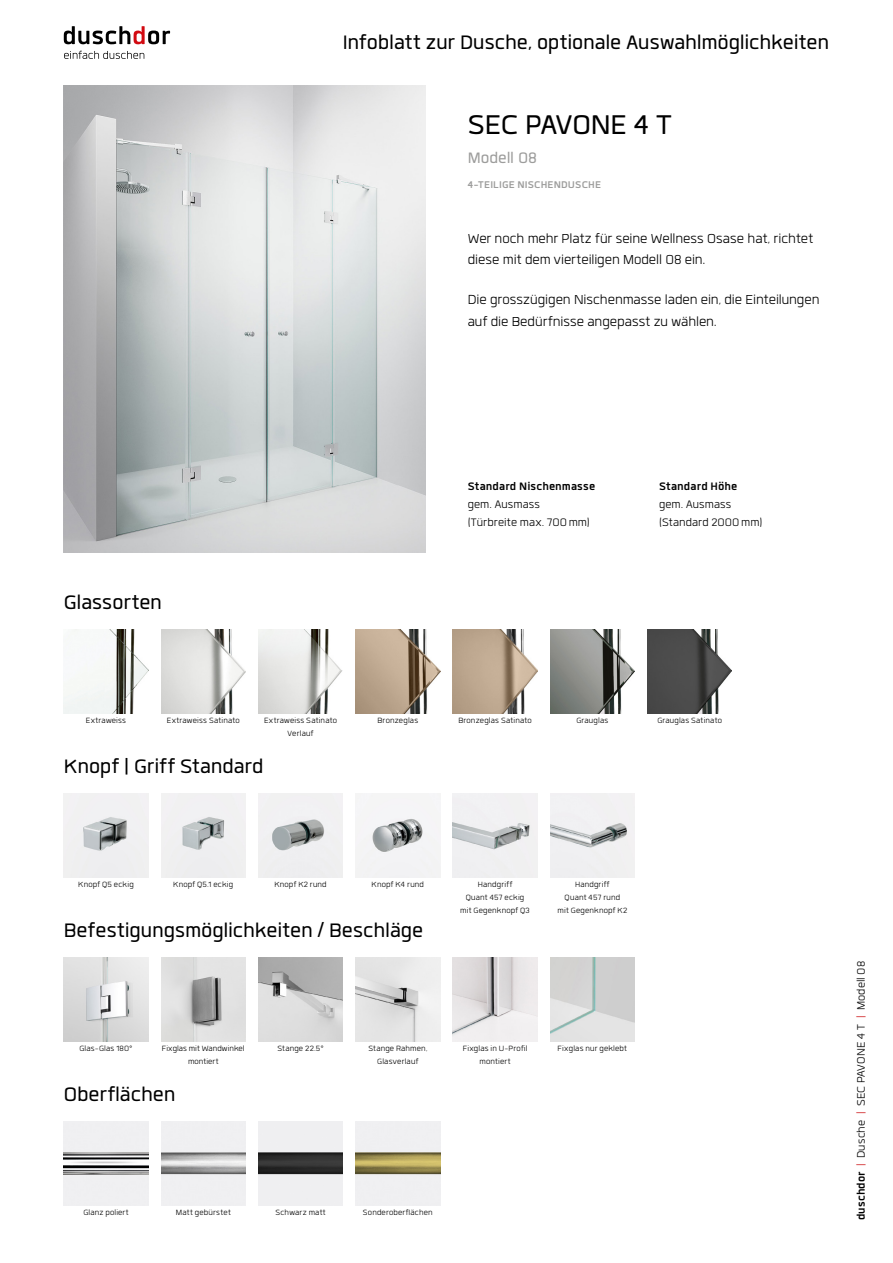
<style>
.page{position:relative;width:893px;height:1263px;background:#fff}
.page>*{position:absolute;margin:0;border:0;box-sizing:border-box;transform-origin:0 0}
.t1{font:37.5px "Quan";letter-spacing:-.01em;color:#000}
.t2{font:27px "Quan";letter-spacing:-.005em;color:#000}
.t3{font:21px "Quan";letter-spacing:-.005em;color:#9d9d9c}
.t4{font:18px/21.6px "Quan";letter-spacing:-.005em;color:#000}
.t5{font:15px/18px "Quan";letter-spacing:.005em;color:#000}
.t6{font:700 15px "Quan";letter-spacing:.005em;color:#000}
.t7{font:700 13.5px "Quan";letter-spacing:.005em;color:#9d9d9c}
.t8{font:10.5px/12.6px "Quan";letter-spacing:.015em;color:#000;text-align:center}
.s1{font-weight:700}
.s2{color:#cd1719}
</style>
<div class="page">
<img style="left:64px;top:85px;width:361px;height:467px">
<img style="left:161px;top:629px;width:85px;height:85px">
<img style="left:161px;top:1121px;width:85px;height:84px">
<img style="left:647px;top:629px;width:85px;height:85px">
<img style="left:453px;top:793px;width:84px;height:85px">
<img style="left:64px;top:629px;width:84px;height:85px">
<img style="left:64px;top:957px;width:84px;height:85px">
<img style="left:64px;top:1121px;width:84px;height:84px">
<img style="left:550px;top:629px;width:85px;height:85px">
<img style="left:550px;top:793px;width:85px;height:85px">
<img style="left:550px;top:957px;width:85px;height:85px">
<img style="left:356px;top:629px;width:84px;height:85px">
<img style="left:64px;top:793px;width:84px;height:85px">
<img style="left:356px;top:957px;width:84px;height:85px">
<img style="left:356px;top:1121px;width:84px;height:84px">
<img style="left:258px;top:629px;width:85px;height:85px">
<img style="left:258px;top:957px;width:85px;height:85px">
<img style="left:258px;top:1121px;width:85px;height:84px">
<img style="left:453px;top:629px;width:84px;height:85px">
<img style="left:161px;top:793px;width:85px;height:85px">
<img style="left:453px;top:957px;width:84px;height:85px">
<svg style="left:64px;top:26px;width:106px;height:18px"></svg>
<svg style="left:64px;top:51px;width:80px;height:8px"></svg>
<img style="left:258px;top:793px;width:85px;height:85px">
<img style="left:356px;top:793px;width:84px;height:85px">
<img style="left:161px;top:957px;width:85px;height:85px">
<h2 class="t2" style="left:343px;top:30px;width:488px">Infoblatt zur Dusche, optionale Auswahlmöglichkeiten</h2>
<h1 class="t1" style="left:468px;top:107px;width:205px">SEC PAVONE 4 T</h1>
<h3 class="t3" style="left:468px;top:148px;width:71px">Modell 08</h3>
<p class="t7" style="left:468px;top:178px;width:135px">4-TEILIGE NISCHENDUSCHE</p>
<h3 class="t4" style="left:468px;top:227px;width:347px">Wer noch mehr Platz für seine Wellness Osase hat, richtet diese mit dem vierteiligen Modell 08 ein.</h3>
<h3 class="t4" style="left:468px;top:289px;width:353px">Die grosszügigen Nischenmasse laden ein, die Einteilungen auf die Bedürfnisse angepasst zu wählen.</h3>
<h2 class="t2" style="left:64px;top:589px;width:100px">Glassorten</h2>
<h3 class="t6" style="left:468px;top:479px;width:129px">Standard Nischenmasse</h3>
<h3 class="t5" style="left:468px;top:495px;width:124px">gem. Ausmass (Türbreite max. 700mm)</h3>
<h3 class="t6" style="left:659px;top:479px;width:80px">Standard Höhe</h3>
<h3 class="t5" style="left:659px;top:495px;width:105px">gem. Ausmass (Standard 2000mm)</h3>
<p class="t8" style="left:86px;top:714px;width:42px">Extraweiss</p>
<p class="t8" style="left:167px;top:714px;width:75px">Extraweiss Satinato</p>
<p class="t8" style="left:264px;top:714px;width:75px">Extraweiss Satinato<br>Verlauf</p>
<p class="t8" style="left:377px;top:714px;width:42px">Bronzeglas</p>
<p class="t8" style="left:458px;top:714px;width:75px">Bronzeglas Satinato</p>
<p class="t8" style="left:576px;top:714px;width:33px">Grauglas</p>
<p class="t8" style="left:657px;top:714px;width:66px">Grauglas Satinato</p>
<h2 class="t2" style="left:64px;top:753px;width:201px">Knopf | Griff Standard</h2>
<p class="t8" style="left:274px;top:878px;width:54px">Knopf K2 rund</p>
<p class="t8" style="left:372px;top:878px;width:54px">Knopf K4 rund</p>
<h2 class="t2" style="left:64px;top:917px;width:361px">Befestigungsmöglichkeiten / Beschläge</h2>
<p class="t8" style="left:78px;top:878px;width:57px">Knopf Q5 eckig</p>
<p class="t8" style="left:173px;top:878px;width:61px">Knopf Q5.1 eckig</p>
<p class="t8" style="left:460px;top:878px;width:71px">Handgriff<br>Quant 457 eckig mit Gegenknopf Q3</p>
<p class="t8" style="left:558px;top:878px;width:71px">Handgriff<br>Quant 457 rund<br>mit Gegenknopf K2</p>
<p class="t8" style="left:79px;top:1042px;width:55px">Glas-Glas 180°</p>
<p class="t8" style="left:162px;top:1042px;width:84px">Fixglas mit Wandwinkel montiert</p>
<h2 class="t2" style="left:64px;top:1081px;width:113px">Oberflächen</h2>
<p class="t8" style="left:277px;top:1042px;width:48px">Stange 22.5°</p>
<p class="t8" style="left:368px;top:1042px;width:60px">Stange Rahmen,<br>Glasverlauf</p>
<p class="t8" style="left:463px;top:1042px;width:66px">Fixglas in U-Profil montiert</p>
<p class="t8" style="left:558px;top:1042px;width:71px">Fixglas nur geklebt</p>
<p class="t8" style="left:83px;top:1206px;width:47px">Glanz poliert</p>
<p class="t8" style="left:176px;top:1206px;width:56px">Matt gebürstet</p>
<p class="t8" style="left:275px;top:1206px;width:52px">Schwarz matt</p>
<p class="t8" style="left:363px;top:1206px;width:71px">Sonderoberflächen</p>
<h3 class="t5" style="left:852px;top:1220px;width:261px;rotate:-90deg"><span class="s1">duschdor</span> <span class="s2">|</span> Dusche <span class="s2">|</span> SEC PAVONE 4 T <span class="s2">|</span> Modell 08</h3>
</div>
